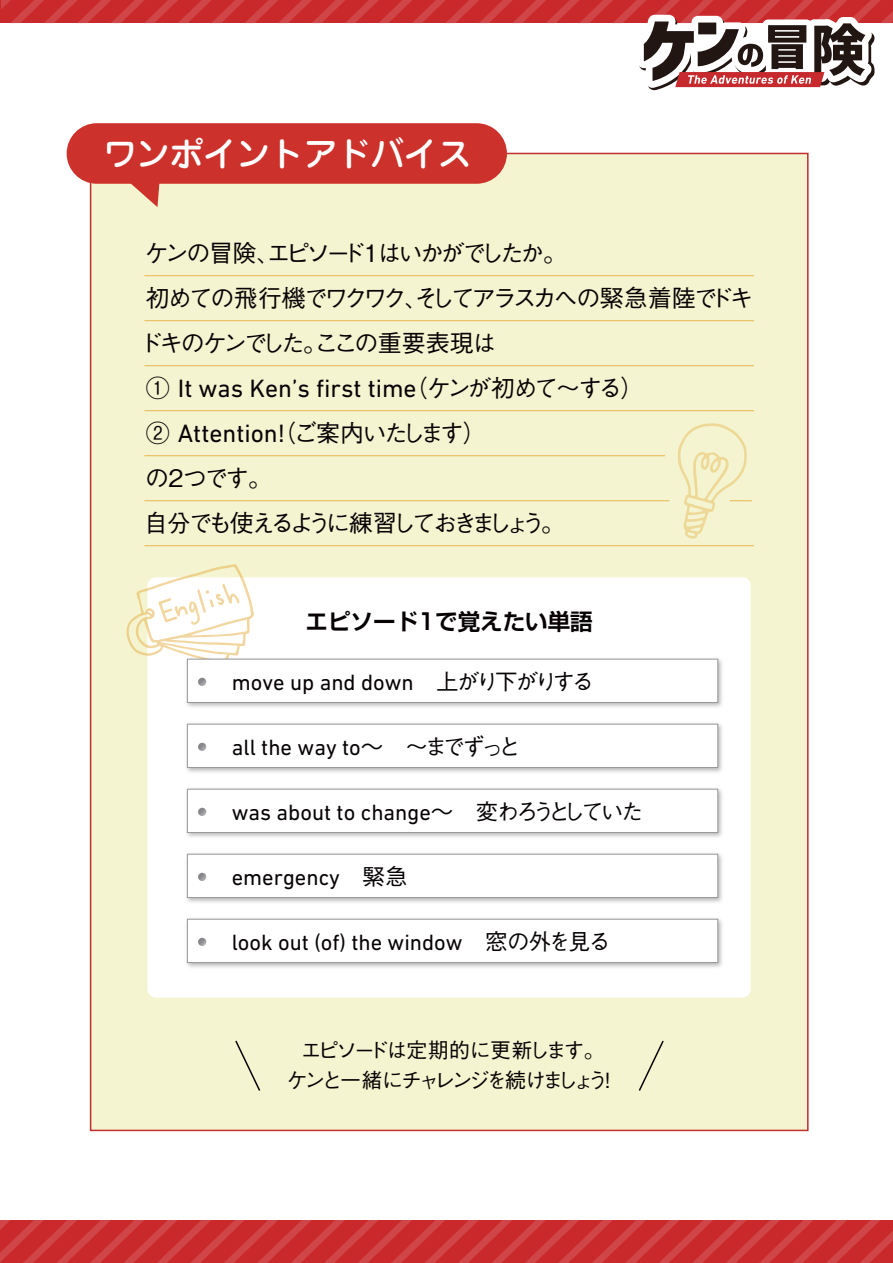
<style>
.page{position:relative;width:893px;height:1263px;background:#fff}
.page>*{position:absolute;margin:0;border:0;box-sizing:border-box;transform-origin:0 0}
.t1{font:500 34.5px "G Jun 34 Pro";letter-spacing:-.03em;color:#fff}
.t2{font:25.5px "DIN Next LT Pro";color:#070304}
.t3{font:500 24px/45px "Gothic BBB Pr 5";letter-spacing:-.125em;color:#070304}
.t4{font:500 24px/45px "Gothic BBB Pr 5";letter-spacing:-.15em;color:#070304}
.t5{font:22.5px "DIN Next LT Pro";color:#070304}
.t6{font:700 22.5px "Shin Go Pro De";color:#070304}
.t7{font:500 21px/30px "Gothic BBB Pr 5";letter-spacing:-.15em;color:#070304;text-align:center}
.s1{font-family:"Gothic BBB Pr 5";font-weight:500;font-size:24px}
.s2{font-family:"DIN Next LT Pro";font-weight:400;font-size:25.5px}
.s3{font-family:"Gothic BBB Pr 5";font-weight:500}
.s4{font-family:"Koz Go Pr 6 N"}
</style>
<div class="page">
<div style="left:90px;top:153px;width:719px;height:978px;background:#f4f4d0;border:2px solid #c12f2d"></div>
<svg style="left:1px;top:0;width:892px;height:23px;background:#cb3133"></svg>
<svg style="left:0;top:1221px;width:893px;height:42px;background:#cb3133"></svg>
<svg style="left:637px;top:15px;width:238px;height:75px"></svg>
<div style="left:147px;top:577px;width:604px;height:421px;background:#fff;border-radius:8px"></div>
<hr style="left:144px;top:320px;width:610px;height:1px;background:#e8b651">
<hr style="left:144px;top:365px;width:610px;height:1px;background:#e8b651">
<hr style="left:144px;top:410px;width:610px;height:1px;background:#e8b651">
<hr style="left:144px;top:455px;width:521px;height:1px;background:#e8b651">
<hr style="left:144px;top:500px;width:525px;height:1px;background:#e8b651">
<hr style="left:144px;top:275px;width:610px;height:1px;background:#e8b651">
<hr style="left:144px;top:545px;width:610px;height:1px;background:#e8b651">
<svg style="left:678px;top:423px;width:74px;height:116px"></svg>
<svg style="left:126px;top:564px;width:128px;height:99px"></svg>
<img style="left:183px;top:655px;width:539px;height:52px">
<div style="left:187px;top:659px;width:531px;height:43px;background:#fff;border:1px solid #97999d"></div>
<svg style="left:198px;top:678px;width:8px;height:8px"></svg>
<img style="left:186px;top:723px;width:536px;height:50px">
<div style="left:187px;top:724px;width:531px;height:43px;background:#fff;border:1px solid #97999d"></div>
<svg style="left:198px;top:743px;width:8px;height:8px"></svg>
<img style="left:186px;top:788px;width:536px;height:49px">
<div style="left:187px;top:789px;width:531px;height:43px;background:#fff;border:1px solid #97999d"></div>
<svg style="left:198px;top:808px;width:8px;height:8px"></svg>
<img style="left:186px;top:853px;width:536px;height:50px">
<div style="left:187px;top:854px;width:531px;height:43px;background:#fff;border:1px solid #97999d"></div>
<svg style="left:198px;top:873px;width:8px;height:8px"></svg>
<img style="left:186px;top:918px;width:536px;height:50px">
<div style="left:187px;top:919px;width:531px;height:44px;background:#fff;border:1px solid #97999d"></div>
<svg style="left:198px;top:938px;width:8px;height:8px"></svg>
<svg style="left:235px;top:1040px;width:26px;height:51px"></svg>
<svg style="left:638px;top:1040px;width:26px;height:51px"></svg>
<div style="left:67px;top:123px;width:440px;height:61px;background:#cd312b;border-radius:30px"></div>
<svg style="left:125px;top:183px;width:36px;height:24px"></svg>
<h1 class="t1" style="left:103px;top:127px;width:371px">ワンポイントアドバイス</h1>
<p class="t3" style="left:139px;top:228px;width:616px">ケンの冒険、エピソード1はいかがでしたか。<br>初めての飛行機でワクワク、そしてアラスカへの緊急着陸でドキドキのケンでした。ここの重要表現は</p>
<p class="t2" style="left:146px;top:374px;width:500px"><span class="s1">①</span> It was Ken’s first time<span class="s1">（ケンが初めて～する）</span></p>
<p class="t4" style="left:144px;top:408px;width:422px">② <span class="s2">Attention!</span>（ご案内いたします）<br>の2つです。<br>自分でも使えるように練習しておきましょう。</p>
<p class="t6" style="left:306px;top:603px;width:289px">エピソード1で覚えたい単語</p>
<p class="t5" style="left:232px;top:669px;width:364px">move up and down <span class="s3">上がり下がりする</span></p>
<p class="t5" style="left:232px;top:734px;width:290px">all the way to<span class="s4">～　</span><span class="s3">～までずっと</span></p>
<p class="t5" style="left:232px;top:799px;width:413px">was about to change<span class="s4">～　</span><span class="s3">変わろうとしていた</span></p>
<p class="t5" style="left:232px;top:864px;width:177px">emergency <span class="s3">緊急</span></p>
<p class="t5" style="left:232px;top:929px;width:381px">look out (of) the window <span class="s3">窓の外を見る</span></p>
<p class="t7" style="left:286px;top:1034px;width:333px">エピソードは定期的に更新します。<br>ケンと一緒にチャレンジを続けましょう！</p>
</div>
